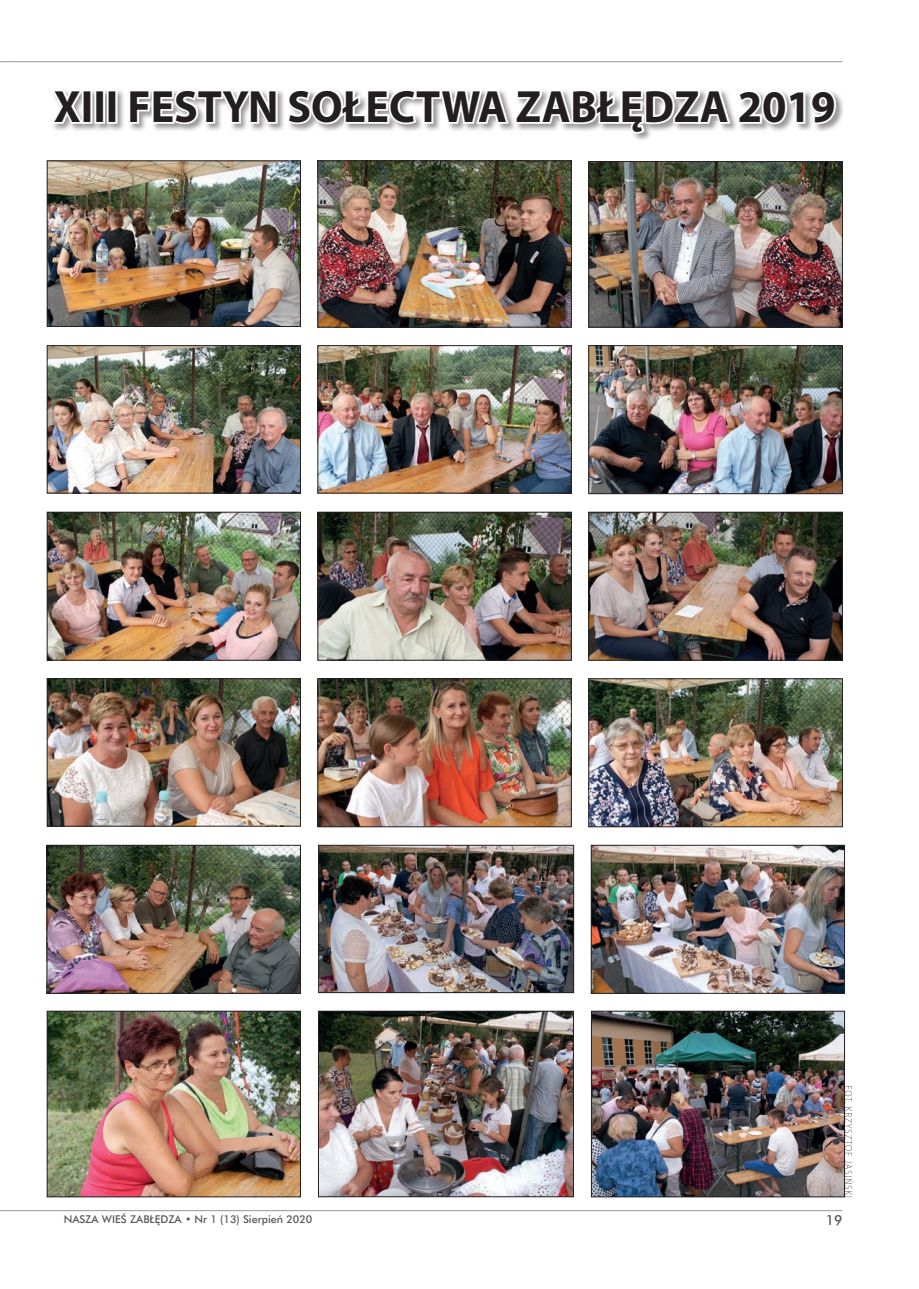
<style>
.page{position:relative;width:919px;height:1289px;background:#fff}
.page>*{position:absolute;margin:0;border:0;box-sizing:border-box;transform-origin:0 0}
.t1{font:700 45.45px "Myriad Pro";color:#231f20}
.t2{font:13.5px "Futura Md PL";color:#57585a}
.t3{font:10.5px "Futura Md PL";color:#57585a}
</style>
<div class="page">
<svg style="left:0;top:61px;width:13px;height:1px"></svg>
<hr style="left:13px;top:61px;width:829px;height:1px;background:#939598">
<hr style="left:13px;top:1210px;width:829px;height:1px;background:#939598">
<svg style="left:0;top:1210px;width:13px;height:1px"></svg>
<img style="left:53px;top:90px;width:790px;height:50px">
<svg style="left:53px;top:90px;width:33px;height:37px"></svg>
<div style="left:82px;top:89px;width:10px;height:35px;border:4px solid #fff"></div>
<div style="left:94px;top:89px;width:11px;height:35px;border:4px solid #fff"></div>
<div style="left:107px;top:89px;width:11px;height:35px;border:4px solid #fff"></div>
<svg style="left:126px;top:90px;width:711px;height:46px"></svg>
<svg style="left:844px;top:1085px;width:9px;height:111px"></svg>
<img style="left:320px;top:847px;width:251px;height:143px">
<div style="left:318px;top:845px;width:255px;height:147px;border:1px solid #231f20"></div>
<img style="left:593px;top:847px;width:249px;height:144px">
<div style="left:591px;top:845px;width:253px;height:148px;border:1px solid #231f20"></div>
<img style="left:49px;top:847px;width:249px;height:144px">
<div style="left:47px;top:845px;width:253px;height:148px;border:1px solid #231f20"></div>
<img style="left:320px;top:1013px;width:251px;height:181px">
<div style="left:318px;top:1011px;width:255px;height:185px;border:1px solid #231f20"></div>
<img style="left:593px;top:1013px;width:249px;height:181px">
<div style="left:591px;top:1011px;width:253px;height:185px;border:1px solid #231f20"></div>
<img style="left:49px;top:1013px;width:249px;height:181px">
<div style="left:47px;top:1011px;width:253px;height:185px;border:1px solid #231f20"></div>
<img style="left:49px;top:163px;width:249px;height:162px">
<div style="left:47px;top:161px;width:253px;height:166px;border:1px solid #231f20"></div>
<img style="left:49px;top:347px;width:249px;height:144px">
<div style="left:47px;top:345px;width:253px;height:148px;border:1px solid #231f20"></div>
<img style="left:319px;top:163px;width:250px;height:162px">
<div style="left:317px;top:161px;width:254px;height:166px;border:1px solid #231f20"></div>
<img style="left:319px;top:347px;width:250px;height:144px">
<div style="left:317px;top:345px;width:254px;height:148px;border:1px solid #231f20"></div>
<img style="left:590px;top:347px;width:250px;height:145px">
<div style="left:588px;top:345px;width:254px;height:149px;border:1px solid #231f20"></div>
<img style="left:49px;top:514px;width:249px;height:144px">
<div style="left:47px;top:512px;width:253px;height:148px;border:1px solid #231f20"></div>
<img style="left:319px;top:514px;width:250px;height:144px">
<div style="left:317px;top:512px;width:254px;height:148px;border:1px solid #231f20"></div>
<img style="left:590px;top:514px;width:250px;height:144px">
<div style="left:588px;top:512px;width:254px;height:148px;border:1px solid #231f20"></div>
<img style="left:590px;top:680px;width:250px;height:145px">
<div style="left:588px;top:678px;width:254px;height:149px;border:1px solid #231f20"></div>
<img style="left:49px;top:680px;width:249px;height:144px">
<div style="left:47px;top:678px;width:253px;height:148px;border:1px solid #231f20"></div>
<img style="left:319px;top:680px;width:250px;height:145px">
<div style="left:317px;top:678px;width:254px;height:149px;border:1px solid #231f20"></div>
<img style="left:590px;top:163px;width:250px;height:162px">
<div style="left:588px;top:161px;width:254px;height:166px;border:1px solid #231f20"></div>
<h1 class="t1" style="left:54px;top:77px;width:783px">XIII FESTYN SOŁECTWA ZABŁĘDZA 2019</h1>
<p class="t3" style="left:64px;top:1212px;width:250px">NASZA WIEŚ ZABŁĘDZA • Nr 1 (13) Sierpień 2020</p>
<p class="t2" style="left:825px;top:1211px;width:18px">19</p>
</div>
